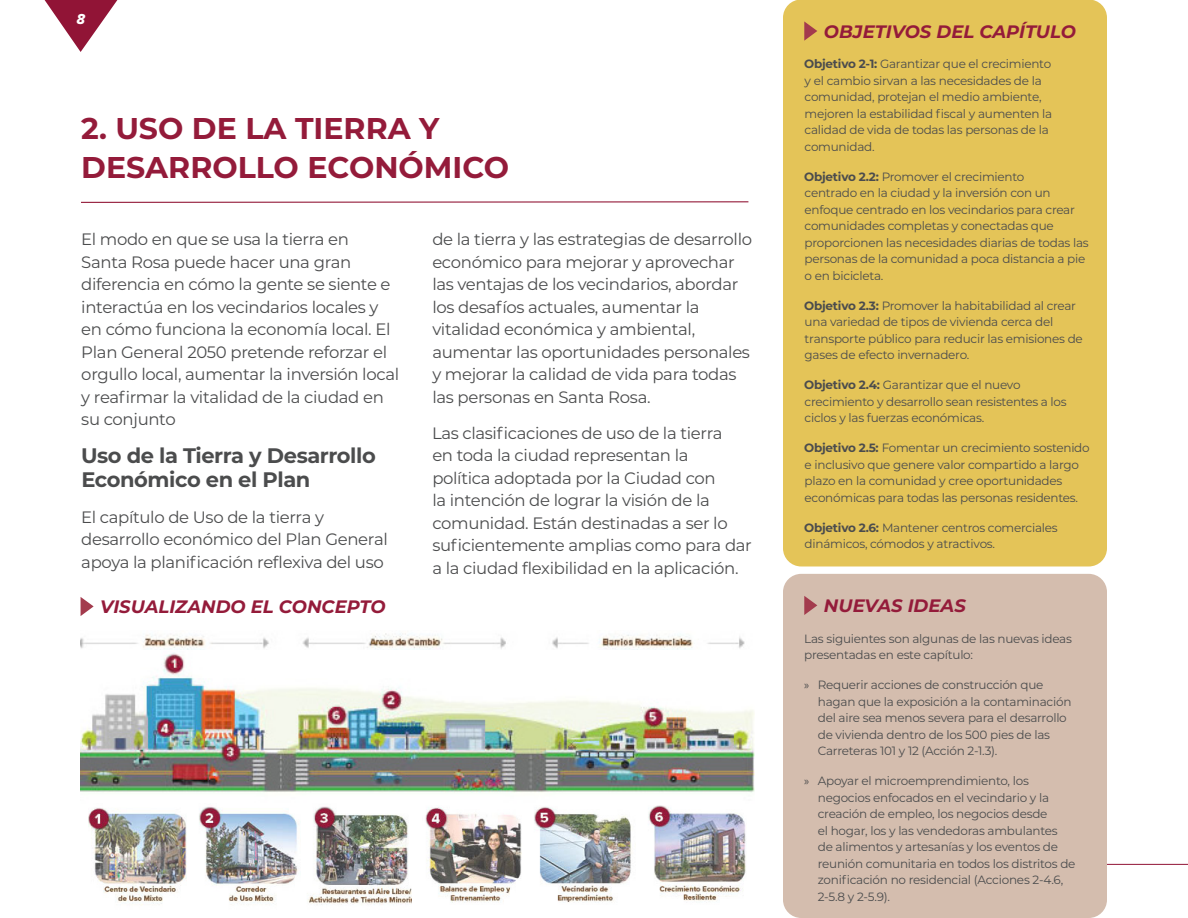
<style>
.page{position:relative;width:1188px;height:918px;background:#fff}
.page>*{position:absolute;margin:0;border:0;box-sizing:border-box;transform-origin:0 0}
.subhead1{font:700 30px/39px "Montserrat";color:#941b3a}
.station_number{font:700 21px/24px "Montserrat";letter-spacing:-.02em;color:#4b4c4d}
.subhead1-2{font:italic 700 18px "Montserrat";color:#941b3a}
.station_number-2{font:16.5px/22.5px "Montserrat";letter-spacing:-.02em;color:#4b4c4d}
.t1{font:15px "Proxima Nova Cond Extrabld It";color:#fff}
.station_number-3{font:12px/16.5px "Montserrat";letter-spacing:-.02em;color:#4b4c4d}
.s1{font-weight:700}
.s2{font-family:"Myriad Pro"}
</style>
<div class="page">
<hr style="left:1107px;top:864px;width:81px;height:1px;background:#911436">
<svg style="left:45px;top:0;width:72px;height:52px"></svg>
<div style="left:783px;top:0;width:324px;height:566px;background:#e4c458;border-radius:18px"></div>
<svg style="left:804px;top:21px;width:13px;height:20px"></svg>
<svg style="left:81px;top:201px;width:668px;height:2px"></svg>
<div style="left:783px;top:574px;width:324px;height:344px;background:#d4bdae;border-radius:18px"></div>
<svg style="left:804px;top:596px;width:13px;height:19px"></svg>
<img style="left:81px;top:633px;width:664px;height:17px">
<img style="left:81px;top:653px;width:673px;height:140px">
<svg style="left:81px;top:597px;width:13px;height:19px"></svg>
<img style="left:88px;top:806px;width:324px;height:99px">
<img style="left:425px;top:805px;width:321px;height:98px">
<p class="t1" style="left:77px;top:10px;width:10px">8</p>
<p class="subhead1" style="left:81px;top:107px;width:430px">2. USO DE LA TIERRA Y<br>DESARROLLO ECONÓMICO</p>
<p class="station_number-2" style="left:81px;top:227px;width:320px">El modo en que se usa la tierra en Santa Rosa puede hacer una gran diferencia en cómo la gente se siente e interactúa en los vecindarios locales y en cómo funciona la economía local. El Plan General 2050 pretende reforzar el orgullo local, aumentar la inversión local y reafirmar la vitalidad de la ciudad en su conjunto</p>
<p class="station_number" style="left:81px;top:442px;width:296px">Uso de la Tierra y Desarrollo<br>Económico en el Plan</p>
<p class="station_number-2" style="left:81px;top:505px;width:308px">El capítulo de Uso de la tierra y desarrollo económico del Plan General apoya la planificación reflexiva del uso</p>
<p class="subhead1-2" style="left:100px;top:594px;width:287px">VISUALIZANDO EL CONCEPTO</p>
<p class="station_number-2" style="left:432px;top:227px;width:321px">de la tierra y las estrategias de desarrollo económico para mejorar y aprovechar las ventajas de los vecindarios, abordar los desafíos actuales, aumentar la vitalidad económica y ambiental, aumentar las oportunidades personales y mejorar la calidad de vida para todas las personas en Santa Rosa.</p>
<p class="station_number-2" style="left:432px;top:421px;width:321px">Las clasificaciones de uso de la tierra<br>en toda la ciudad representan la<br>política adoptada por la Ciudad con<br>la intención de lograr la visión de la comunidad. Están destinadas a ser lo suficientemente amplias como para dar a la ciudad flexibilidad en la aplicación.</p>
<p class="subhead1-2" style="left:824px;top:18px;width:253px">OBJETIVOS DEL CAPÍTULO</p>
<p class="station_number-3" style="left:804px;top:55px;width:250px"><span class="s1">Objetivo 2-1:</span> Garantizar que el crecimiento y el cambio sirvan a las necesidades de la comunidad, protejan el medio ambiente, mejoren la estabilidad fiscal y aumenten la calidad de vida de todas las personas de la comunidad.</p>
<p class="station_number-3" style="left:804px;top:168px;width:286px"><span class="s1">Objetivo 2.2:</span> Promover el crecimiento<br>centrado en la ciudad y la inversión con un enfoque centrado en los vecindarios para crear comunidades completas y conectadas que proporcionen las necesidades diarias de todas las personas de la comunidad a poca distancia a pie o en bicicleta.</p>
<p class="station_number-3" style="left:804px;top:297px;width:280px"><span class="s1">Objetivo 2.3:</span> Promover la habitabilidad al crear una variedad de tipos de vivienda cerca del transporte público para reducir las emisiones de gases de efecto invernadero.</p>
<p class="station_number-3" style="left:804px;top:376px;width:264px"><span class="s1">Objetivo 2.4:</span> Garantizar que el nuevo crecimiento y desarrollo sean resistentes a los ciclos y las fuerzas económicas.</p>
<p class="station_number-3" style="left:804px;top:439px;width:287px"><span class="s1">Objetivo 2.5:</span> Fomentar un crecimiento sostenido e inclusivo que genere valor compartido a largo plazo en la comunidad y cree oportunidades económicas para todas las personas residentes.</p>
<p class="station_number-3" style="left:804px;top:519px;width:255px"><span class="s1">Objetivo 2.6:</span> Mantener centros comerciales dinámicos, cómodos y atractivos.</p>
<p class="subhead1-2" style="left:824px;top:593px;width:143px">NUEVAS IDEAS</p>
<p class="station_number-3" style="left:804px;top:630px;width:269px">Las siguientes son algunas de las nuevas ideas presentadas en este capítulo:</p>
<p class="station_number-3" style="left:818px;top:676px;width:255px;text-indent:-14px"><span class="s2">»</span> Requerir acciones de construcción que hagan que la exposición a la contaminación del aire sea menos severa para el desarrollo de vivienda dentro de los 500 pies de las Carreteras 101 y 12 (Acción 2-1.3).</p>
<p class="station_number-3" style="left:818px;top:772px;width:259px;text-indent:-14px"><span class="s2">»</span> Apoyar el microemprendimiento, los negocios enfocados en el vecindario y la creación de empleo, los negocios desde<br>el hogar, los y las vendedoras ambulantes de alimentos y artesanías y los eventos de reunión comunitaria en todos los distritos de zonificación no residencial (Acciones 2-4.6, 2-5.8 y 2-5.9).</p>
</div>
